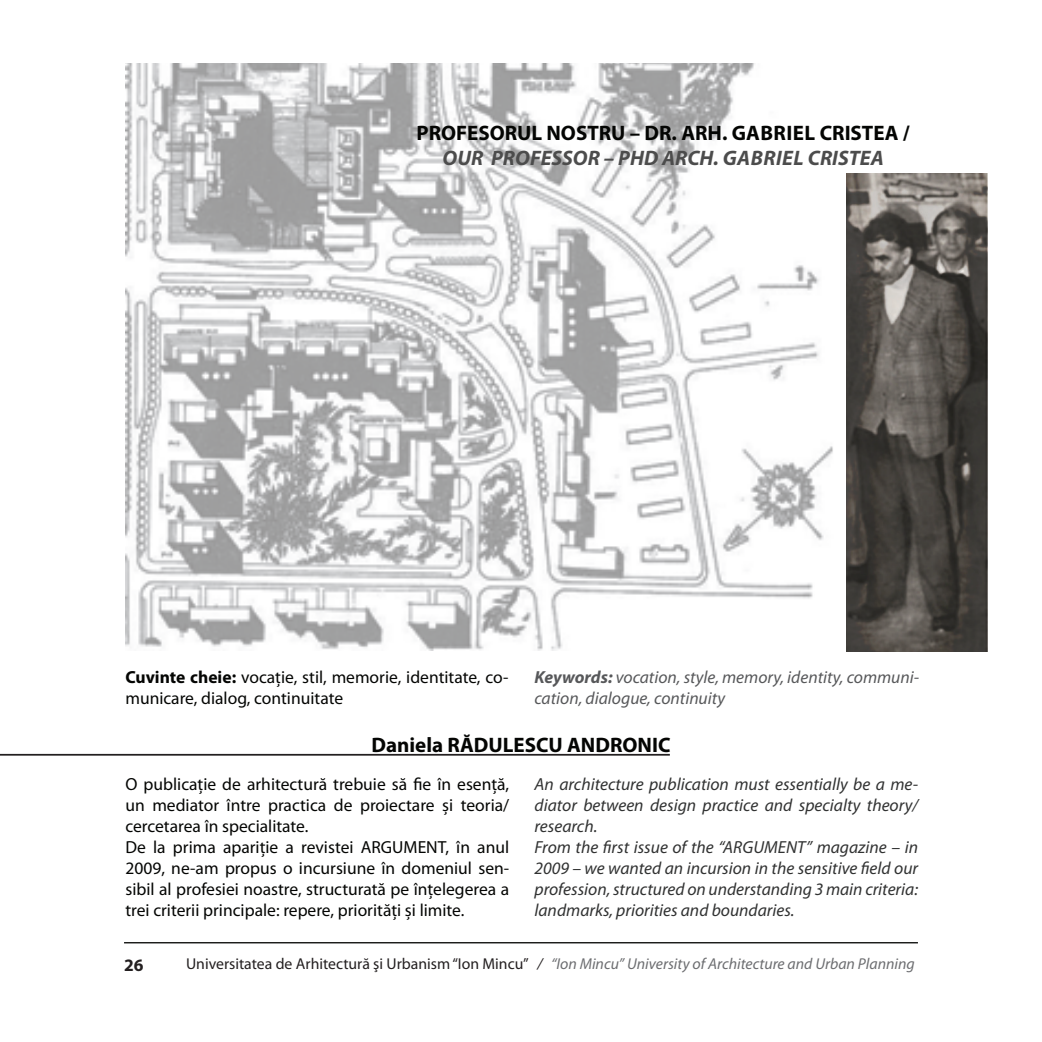
<style>
.page{position:relative;width:1042px;height:1042px;background:#fff}
.page>*{position:absolute;margin:0;border:0;box-sizing:border-box;transform-origin:0 0}
.t1{font:700 21px "Myriad Pro";color:#040503}
.t2{font:italic 700 21px "Myriad Pro";color:#4c4c4c}
.t3{font:17.5px/21px "Myriad Pro";color:#040503}
.t4{font:italic 17.5px/21px "Myriad Pro";color:#313232}
.t5{font:italic 17.5px/21px "Myriad Pro";color:#57585a}
.t6{font:700 17.5px "Myriad Pro";color:#231f20}
.t7{font:italic 15.75px "Myriad Pro";color:#6c6d70}
.s1{font-weight:700}
.s2{font-style:normal;color:#231f20}
.s3{color:#231f20}
</style>
<div class="page">
<hr style="left:124px;top:942px;width:794px;height:1px;background:#040503">
<img style="left:125px;top:63px;width:708px;height:588px">
<img style="left:847px;top:173px;width:141px;height:478px">
<hr style="left:0;top:754px;width:670px;height:1px;background:#231f20">
<p class="t1" style="left:416px;top:119px;width:368px">PROFESORUL NOSTRU – DR. ARH. Gabriel</p>
<p class="t1" style="left:820px;top:119px;width:91px">CRISTEA /</p>
<p class="t2" style="left:442px;top:144px;width:442px">OUR PROFESSOR – PHD ARCH. Gabriel CRISTEA</p>
<p class="t3" style="left:125px;top:666px;width:385px"><span class="s1">Cuvinte cheie:</span> vocație, stil, memorie, identitate, co&shy;municare, dialog, continuitate</p>
<p class="t5" style="left:534px;top:666px;width:386px"><span class="s1">Keywords:</span> vocation, style, memory, identity, communi&shy;cation, dialogue, continuity</p>
<p class="t1" style="left:371px;top:731px;width:300px">Daniela RĂDULESCU ANDRONIC</p>
<p class="t3" style="left:125px;top:773px;width:385px">O publicație de arhitectură trebuie să fie în esență, un mediator între practica de proiectare și teoria/ cercetarea în specialitate.<br>De la prima apariție a revistei ARGUMENT, în anul 2009, ne-am propus o incursiune în domeniul sen&shy;sibil al profesiei noastre, structurată pe înțelegerea a trei criterii principale: repere, priorități și limite.</p>
<p class="t4" style="left:534px;top:773px;width:385px">An architecture publication must essentially be a me&shy;diator between design practice and specialty theory/ research.<br>From the first issue of the “ARGUMENT” magazine – in 2009 – we wanted an incursion in the sensitive field our profession, structured on understanding 3 main criteria: landmarks, priorities and boundaries.</p>
<p class="t6" style="left:124px;top:953px;width:21px">26</p>
<p class="t7" style="left:186px;top:954px;width:730px"><span class="s2">Universitatea de Arhitectură şi Urbanism “Ion Mincu”</span> <span class="s3">/</span> “Ion Mincu” University of Architecture and Urban Planning</p>
</div>
